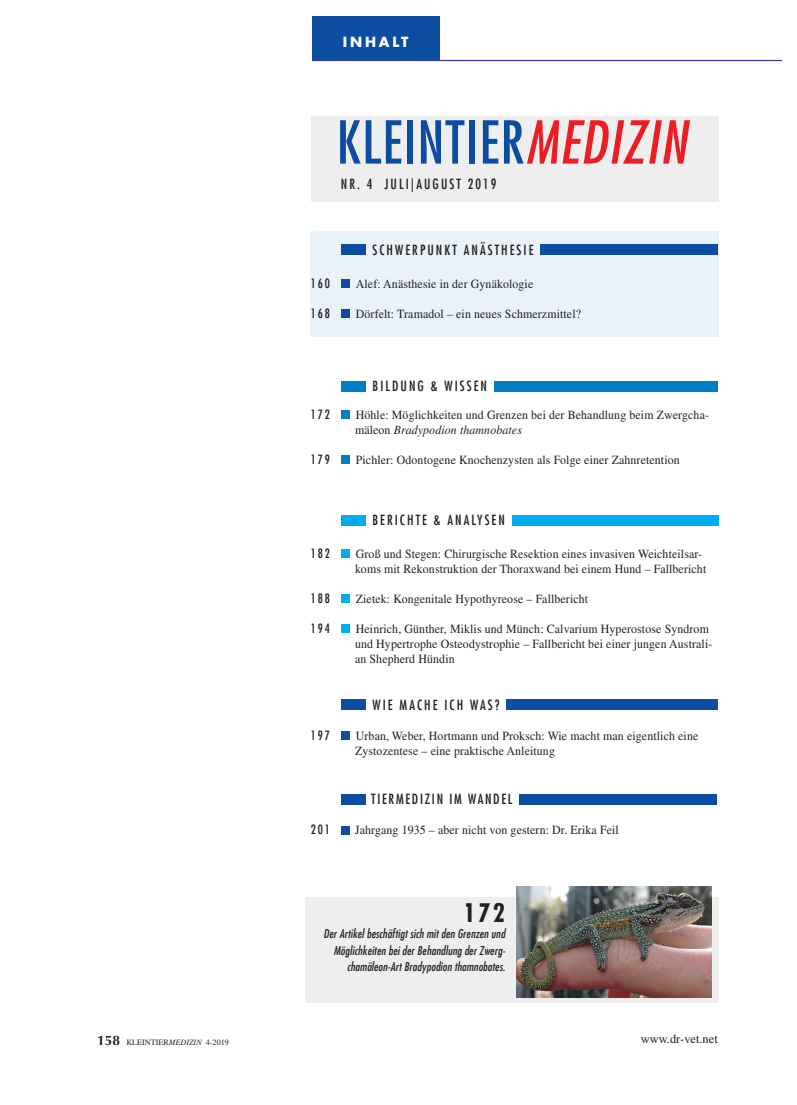
<style>
.page{position:relative;width:797px;height:1105px;background:#fff}
.page>*{position:absolute;margin:0;border:0;box-sizing:border-box;transform-origin:0 0}
.t1{font:condensed 57.5px "Futura";letter-spacing:.02em;color:#0d4da1}
.t2{font:700 condensed 25px "Futura LT";color:#231f20}
.t3{font:condensed 13.75px "Futura LT";letter-spacing:.15em;color:#231f20}
.t4{font:condensed 13.75px "Futura LT";letter-spacing:.125em;color:#231f20}
.t5{font:700 13.75px "Futura LT";letter-spacing:.2em;color:#fff}
.t6{font:12.5px/15px "Times LT Std";letter-spacing:.01em;color:#231f20;scale:.95 1}
.t7{font:condensed 12.5px "Futura LT";letter-spacing:.15em;color:#231f20}
.t8{font:12.5px "Times LT Std";letter-spacing:.01em;color:#231f20}
.t9{font:italic condensed 11.88px/16.2px "Futura LT";letter-spacing:.01em;color:#231f20;text-align:right}
.t10{font:8.12px "Times LT Std";color:#231f20}
.s1{font-style:italic;color:#ee1d23}
.s2{font-style:italic}
.s3{font-family:"Optima LT Std";font-weight:700;font-size:13.75px}
</style>
<div class="page">
<div style="left:310px;top:231px;width:408px;height:106px;background:#eaf2f9"></div>
<div style="left:312px;top:16px;width:128px;height:45px;background:#0d4da1"></div>
<hr style="left:312px;top:60px;width:469px;height:1px;background:#3e3f99">
<div style="left:311px;top:116px;width:407px;height:86px;background:#eeeeef"></div>
<div style="left:341px;top:244px;width:24px;height:11px;background:#0d4da1"></div>
<div style="left:540px;top:244px;width:177px;height:11px;background:#0d4da1"></div>
<div style="left:341px;top:279px;width:9px;height:9px;background:#0d4da1"></div>
<div style="left:341px;top:309px;width:9px;height:9px;background:#0d4da1"></div>
<div style="left:341px;top:381px;width:24px;height:10px;background:#007ec5"></div>
<div style="left:494px;top:381px;width:223px;height:10px;background:#007ec5"></div>
<div style="left:341px;top:410px;width:9px;height:9px;background:#007ec5"></div>
<div style="left:341px;top:455px;width:9px;height:9px;background:#007ec5"></div>
<div style="left:341px;top:515px;width:24px;height:10px;background:#00aeef"></div>
<div style="left:512px;top:515px;width:206px;height:10px;background:#00aeef"></div>
<div style="left:341px;top:549px;width:9px;height:9px;background:#00aeef"></div>
<div style="left:341px;top:594px;width:9px;height:9px;background:#00aeef"></div>
<div style="left:341px;top:624px;width:9px;height:9px;background:#00aeef"></div>
<div style="left:341px;top:699px;width:24px;height:11px;background:#0d4da1"></div>
<div style="left:506px;top:699px;width:211px;height:11px;background:#0d4da1"></div>
<div style="left:341px;top:731px;width:9px;height:9px;background:#0d4da1"></div>
<div style="left:341px;top:794px;width:24px;height:10px;background:#0d4da1"></div>
<div style="left:518px;top:794px;width:198px;height:10px;background:#0d4da1"></div>
<div style="left:341px;top:825px;width:9px;height:9px;background:#0d4da1"></div>
<div style="left:305px;top:897px;width:413px;height:106px;background:#eeeeef"></div>
<img style="left:516px;top:887px;width:195px;height:110px">
<p class="t5" style="left:343px;top:33px;width:67px">INHALT</p>
<p class="t1" style="left:336px;top:106px;width:352px">KLEINTIER<span class="s1">MEDIZIN</span></p>
<p class="t3" style="left:341px;top:175px;width:157px">NR. 4 JULI|AUGUST 2019</p>
<p class="t3" style="left:372px;top:241px;width:162px">SCHWERPUN KT AN ÄSTHESIE</p>
<p class="t7" style="left:311px;top:276px;width:21px">160</p>
<p class="t6" style="left:356px;top:277px;width:188px">Alef: Anästhesie in der Gynäkologie</p>
<p class="t7" style="left:311px;top:306px;width:21px">168</p>
<p class="t6" style="left:356px;top:307px;width:238px">Dörfelt: Tramadol – ein neues Schmerzmittel?</p>
<p class="t3" style="left:372px;top:378px;width:114px">BILDUN G &amp; WISSEN</p>
<p class="t7" style="left:311px;top:407px;width:21px">172</p>
<p class="t6" style="left:355px;top:407px;width:374px">Höhle: Möglichkeiten und Grenzen bei der Behandlung beim Zwergcha&shy;mäleon <span class="s2">Bradypodion thamnobates</span></p>
<p class="t7" style="left:311px;top:452px;width:21px">179</p>
<p class="t6" style="left:356px;top:452px;width:342px">Pichler: Odontogene Knochenzysten als Folge einer Zahnretention</p>
<p class="t3" style="left:372px;top:512px;width:132px">BERICHTE &amp; ANA LYSEN</p>
<p class="t7" style="left:311px;top:546px;width:21px">182</p>
<p class="t6" style="left:355px;top:547px;width:371px">Groß und Stegen: Chirurgische Resektion eines invasiven Weichteilsar&shy;koms mit Rekonstruktion der Thoraxwand bei einem Hund – Fallbericht</p>
<p class="t7" style="left:311px;top:591px;width:21px">188</p>
<p class="t6" style="left:356px;top:592px;width:246px">Zietek: Kongenitale Hypothyreose – Fallbericht</p>
<p class="t7" style="left:311px;top:621px;width:21px">194</p>
<p class="t6" style="left:355px;top:622px;width:378px">Heinrich, Günther, Miklis und Münch: Calvarium Hyperostose Syndrom und Hypertrophe Osteodystrophie – Fallbericht bei einer jungen Australi&shy;an Shepherd Hündin</p>
<p class="t3" style="left:372px;top:697px;width:129px">WIE MACHE ICH WAS?</p>
<p class="t7" style="left:311px;top:728px;width:21px">197</p>
<p class="t6" style="left:355px;top:728px;width:363px">Urban, Weber, Hortmann und Proksch: Wie macht man eigentlich eine<br>Zystozentese – eine praktische Anleitung</p>
<p class="t4" style="left:371px;top:791px;width:106px">TIERMEDIZIN IM WAN</p>
<p class="t3" style="left:493px;top:791px;width:21px">DEL</p>
<p class="t7" style="left:311px;top:822px;width:21px">201</p>
<p class="t6" style="left:355px;top:823px;width:279px">Jahrgang 1935 – aber nicht von gestern: Dr. Erika Feil</p>
<p class="t2" style="left:463px;top:897px;width:43px">172</p>
<p class="t9" style="left:323px;top:926px;width:183px">Der Artikel beschäftigt sich mit den Grenzen und<br>Möglichkeiten bei der Behandlung der Zwerg&shy;chamäleon-Art Bradypodion thamnobates.</p>
<p class="t10" style="left:97px;top:1037px;width:133px"><span class="s3">158</span> KLEINTIER<span class="s2">MEDIZIN</span> 4-2019</p>
<p class="t8" style="left:640px;top:1032px;width:79px">www.dr-vet.net</p>
</div>
